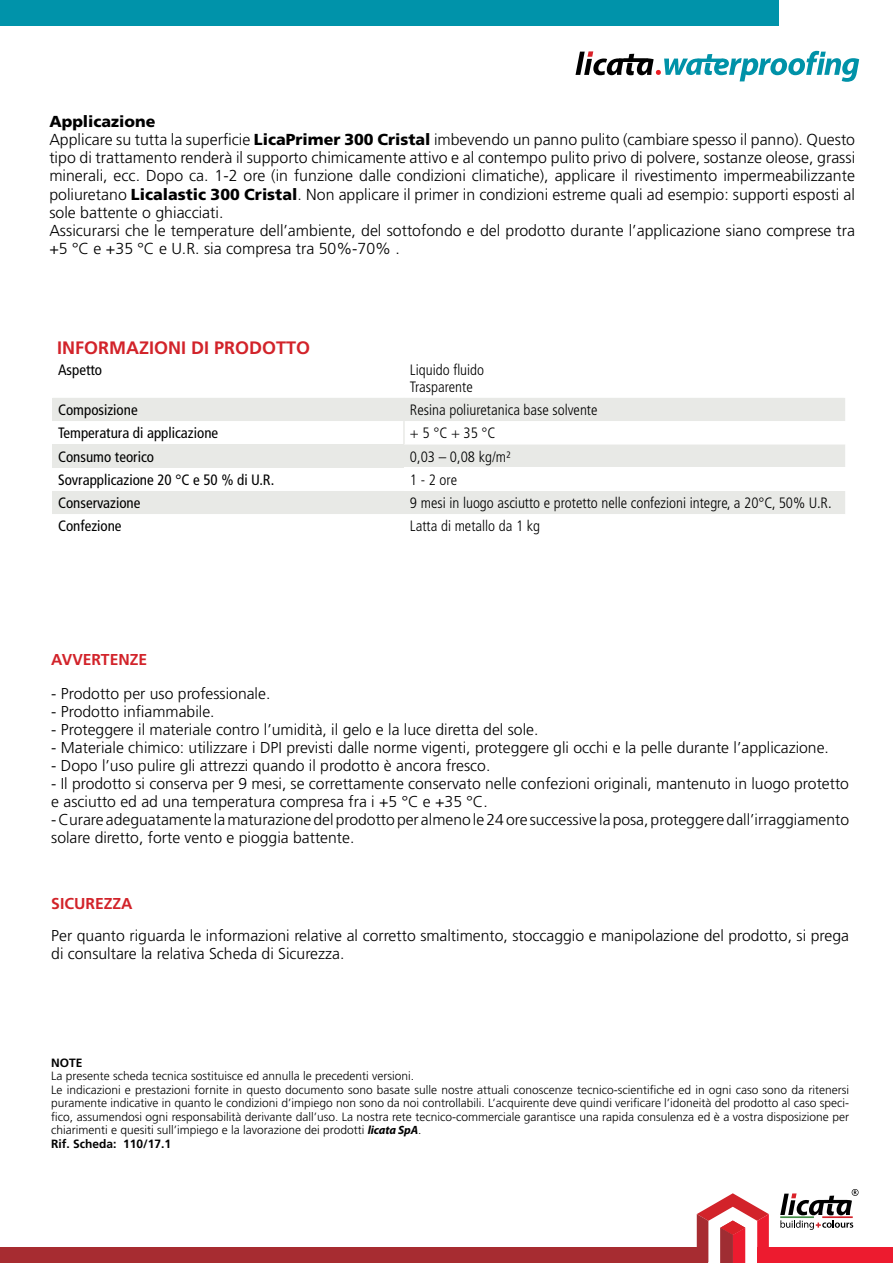
<style>
.page{position:relative;width:893px;height:1263px;background:#fff}
.page>*{position:absolute;margin:0;border:0;box-sizing:border-box;transform-origin:0 0}
.t1{font:700 18px "Frutiger";color:#d2232a}
.t2{font:300 15.9px/18.1px "Frutiger";color:#000}
.t3{font:300 15.75px/18px "Frutiger";color:#000}
.t4{font:700 15.75px "Frutiger";color:#d2232a}
.t5{font:300 condensed 15px/16.5px "Frutiger";color:#000}
.t6{font:condensed 15px "Frutiger";color:#000}
.t7{font:300 12px/13.5px "Frutiger";color:#000}
.t8{font:700 12px "Frutiger";color:#000}
.s1{font-weight:900}
.s2{font-family:"Myriad Pro";font-weight:700;font-style:italic}
.s3{font-weight:700}
</style>
<div class="page">
<svg style="left:697px;top:1193px;width:72px;height:70px"></svg>
<svg style="left:780px;top:1189px;width:78px;height:41px"></svg>
<div style="left:0;top:1248px;width:708px;height:15px;background:#a72c31"></div>
<div style="left:757px;top:1248px;width:136px;height:15px;background:#ed1b2f"></div>
<div style="left:0;top:0;width:779px;height:26px;background:#0093aa"></div>
<svg style="left:575px;top:51px;width:284px;height:31px"></svg>
<div style="left:52px;top:398px;width:793px;height:23px;background:#e8e9e6"></div>
<svg style="left:52px;top:444px;width:793px;height:70px;fill:#e8e9e6"></svg>
<div style="left:52px;top:444px;width:352px;height:24px;background:#e8e9e6"></div>
<div style="left:404px;top:468px;width:441px;height:23px;background:#fff"></div>
<hr style="left:403px;top:398px;width:2px;height:23px;background:#e8e9e6">
<hr style="left:403px;top:421px;width:2px;height:23px;background:#e8e9e6">
<p class="t2" style="left:49px;top:112px;width:807px"><span class="s1">Applicazione<br></span>Applicare su tutta la superficie <span class="s1">LicaPrimer 300 Cristal</span> imbevendo un panno pulito (cambiare spesso il panno). Questo tipo di trattamento renderà il supporto chimicamente attivo e al contempo pulito privo di polvere, sostanze oleose, grassi minerali, ecc. Dopo ca. 1-2 ore (in funzione dalle condizioni climatiche), applicare il rivestimento impermeabilizzante poliuretano <span class="s1">Licalastic 300 Cristal</span>. Non applicare il primer in condizioni estreme quali ad esempio: supporti esposti al sole battente o ghiacciati.<br>Assicurarsi che le temperature dell’ambiente, del sottofondo e del prodotto durante l’applicazione siano comprese tra +5 °C e +35 °C e U.R. sia compresa tra 50%-70% .</p>
<p class="t1" style="left:57px;top:337px;width:193px">INFORMAZIONI DI PRODO</p>
<p class="t1" style="left:276px;top:337px;width:34px">TTO</p>
<p class="t6" style="left:58px;top:361px;width:46px">Aspetto</p>
<p class="t5" style="left:410px;top:362px;width:76px">Liquido fluido<br>Trasparente</p>
<p class="t6" style="left:58px;top:401px;width:81px">Composizione</p>
<p class="t5" style="left:410px;top:402px;width:189px">Resina poliuretanica base solvente</p>
<p class="t6" style="left:58px;top:424px;width:162px">Temperatura di applicazione</p>
<p class="t5" style="left:410px;top:425px;width:87px">+ 5 °C + 35 °C</p>
<p class="t6" style="left:58px;top:448px;width:98px">Consumo teorico</p>
<p class="t5" style="left:410px;top:448px;width:102px">0,03 – 0,08 kg/m²</p>
<p class="t6" style="left:58px;top:471px;width:218px">Sovrapplicazione 20 °C e 50 % di U.R.</p>
<p class="t5" style="left:410px;top:472px;width:49px">1 - 2 ore</p>
<p class="t6" style="left:58px;top:494px;width:84px">Conservazione</p>
<p class="t5" style="left:410px;top:495px;width:423px">9 mesi in luogo asciutto e protetto nelle confezioni integre, a 20°C, 50% U.R.</p>
<p class="t6" style="left:58px;top:517px;width:65px">Confezione</p>
<p class="t5" style="left:410px;top:518px;width:132px">Latta di metallo da 1 kg</p>
<p class="t4" style="left:51px;top:650px;width:98px">AVVERTENZE</p>
<p class="t3" style="left:51px;top:684px;width:221px">- Prodotto per uso professionale.</p>
<p class="t3" style="left:51px;top:702px;width:165px">- Prodotto infiammabile.</p>
<p class="t3" style="left:51px;top:720px;width:489px">- Proteggere il materiale contro l’umidità, il gelo e la luce diretta del sole.</p>
<p class="t3" style="left:51px;top:738px;width:779px">- Materiale chimico: utilizzare i DPI previsti dalle norme vigenti, proteggere gli occhi e la pelle durante l’applicazione.</p>
<p class="t3" style="left:51px;top:756px;width:441px">- Dopo l’uso pulire gli attrezzi quando il prodotto è ancora fresco.</p>
<p class="t3" style="left:51px;top:774px;width:799px">- Il prodotto si conserva per 9 mesi, se correttamente conservato nelle confezioni originali, mantenuto in luogo protetto e asciutto ed ad una temperatura compresa fra i +5 °C e +35 °C.</p>
<p class="t3" style="left:51px;top:810px;width:799px">- Curare adeguatamente la maturazione del prodotto per almeno le 24 ore successive la posa, proteggere dall’irraggiamento solare diretto, forte vento e pioggia battente.</p>
<p class="t4" style="left:51px;top:894px;width:80px">SICUREZZA</p>
<p class="t3" style="left:51px;top:926px;width:799px">Per quanto riguarda le informazioni relative al corretto smaltimento, stoccaggio e manipolazione del prodotto, si prega di consultare la relativa Scheda di Sicurezza.</p>
<p class="t8" style="left:51px;top:1055px;width:33px">NOTE</p>
<p class="t7" style="left:51px;top:1069px;width:799px">La presente scheda tecnica sostituisce ed annulla le precedenti versioni.<br>Le indicazioni e prestazioni fornite in questo documento sono basate sulle nostre attuali conoscenze tecnico-scientifiche ed in ogni caso sono da ritenersi puramente indicative in quanto le condizioni d’impiego non sono da noi controllabili. L’acquirente deve quindi verificare l’idoneità del prodotto al caso speci&shy;fico, assumendosi ogni responsabilità derivante dall’uso. La nostra rete tecnico-commerciale garantisce una rapida consulenza ed è a vostra disposizione per chiarimenti e quesiti sull’impiego e la lavorazione dei prodotti <span class="s2">licata SpA</span>.<br><span class="s3">RIF. SCHEDA: 110/17.1</span></p>
</div>
